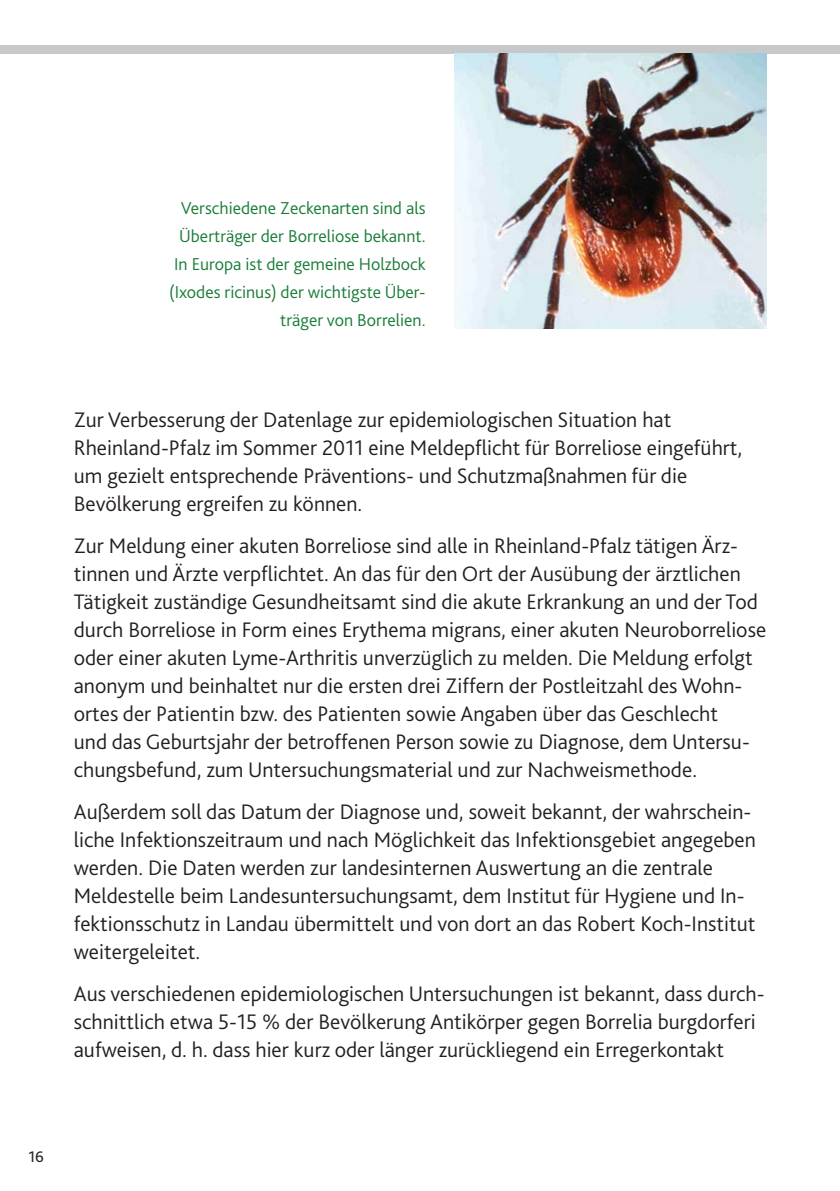
<style>
.page{position:relative;width:840px;height:1191px;background:#fff}
.page>*{position:absolute;margin:0;border:0;box-sizing:border-box;transform-origin:0 0}
.t1{font:300 22px/28px "Bliss 2";color:#231f20}
.t2{font:300 18px/28px "Bliss 2";color:#187c36;text-align:right}
.t3{font:16px "Bliss 2";color:#231f20}
</style>
<div class="page">
<div style="left:0;top:45px;width:839px;height:9px;background:#c6c8ca"></div>
<img style="left:454px;top:54px;width:311px;height:275px">
<p class="t2" style="left:169px;top:196px;width:258px">Verschiedene Zeckenarten sind als Überträger der Borreliose bekannt.<br>In Europa ist der gemeine Holzbock (Ixodes ricinus) der wichtigste Über&shy;träger von Borrelien.</p>
<p class="t1" style="left:74px;top:408px;width:669px">Zur Verbesserung der Datenlage zur epidemiologischen Situation hat Rheinland-Pfalz im Sommer 2011 eine Meldepflicht für Borreliose eingeführt, um gezielt entsprechende Präventions- und Schutzmaßnahmen für die Bevölkerung ergreifen zu können.</p>
<p class="t1" style="left:74px;top:534px;width:693px">Zur Meldung einer akuten Borreliose sind alle in Rheinland-Pfalz tätigen Ärz&shy;tinnen und Ärzte verpflichtet. An das für den Ort der Ausübung der ärztlichen Tätigkeit zuständige Gesundheitsamt sind die akute Erkrankung an und der Tod durch Borreliose in Form eines Erythema migrans, einer akuten Neuroborreliose oder einer akuten Lyme-Arthritis unverzüglich zu melden. Die Meldung erfolgt anonym und beinhaltet nur die ersten drei Ziffern der Postleitzahl des Wohn&shy;ortes der Patientin bzw. des Patienten sowie Angaben über das Geschlecht<br>und das Geburtsjahr der betroffenen Person sowie zu Diagnose, dem Untersu&shy;chungsbefund, zum Untersuchungsmaterial und zur Nachweismethode.</p>
<p class="t1" style="left:74px;top:800px;width:683px">Außerdem soll das Datum der Diagnose und, soweit bekannt, der wahrschein&shy;liche Infektionszeitraum und nach Möglichkeit das Infektionsgebiet angegeben werden. Die Daten werden zur landesinternen Auswertung an die zentrale Meldestelle beim Landesuntersuchungsamt, dem Institut für Hygiene und In&shy;fektionsschutz in Landau übermittelt und von dort an das Robert Koch-Institut weitergeleitet.</p>
<p class="t1" style="left:74px;top:982px;width:691px">Aus verschiedenen epidemiologischen Untersuchungen ist bekannt, dass durch&shy;schnittlich etwa 5-15 % der Bevölkerung Antikörper gegen Borrelia burgdorferi aufweisen, d. h. dass hier kurz oder länger zurückliegend ein Erregerkontakt</p>
<p class="t3" style="left:28px;top:1150px;width:17px">16</p>
</div>
